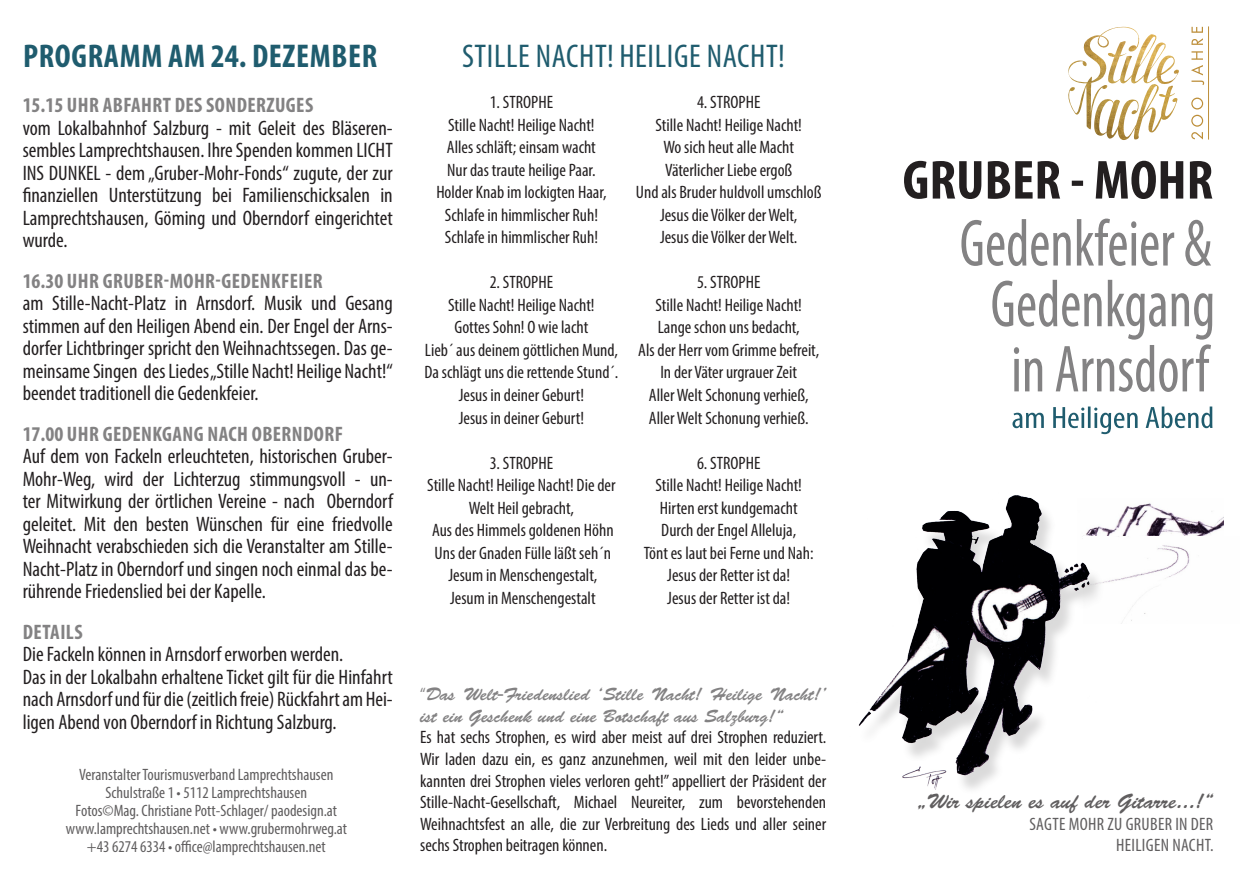
<style>
.page{position:relative;width:1255px;height:893px;background:#fff}
.page>*{position:absolute;margin:0;border:0;box-sizing:border-box;transform-origin:0 0}
.t1{font:condensed 33px "Myriad Pro";letter-spacing:.02em;color:#1f5c6e}
.t2{font:700 condensed 33px "Myriad Pro";letter-spacing:.02em;color:#1f5c6e}
.t3{font:condensed 21px/22.5px "Myriad Pro";color:#231f20;text-align:justify}
.t4{font:700 condensed 21px "Myriad Pro";letter-spacing:.02em;color:#838283}
.t5{font:21px "Brush Script Std";color:#605e5f}
.t6{font:condensed 18px/21.6px "Myriad Pro";color:#231f20}
.t7{font:18px/21.6px "Brush Script Std";color:#838283}
.t8{font:condensed 18px "Myriad Pro";letter-spacing:.02em;color:#605e5f}
.t9{font:condensed 16.5px "Myriad Pro";color:#605e5f}
.s1{font-family:"Myriad Pro";font-stretch:condensed}
</style>
<div class="page">
<svg style="left:904px;top:161px;width:308px;height:38px"></svg>
<svg style="left:992px;top:280px;width:220px;height:112px"></svg>
<svg style="left:961px;top:219px;width:250px;height:47px"></svg>
<svg style="left:1012px;top:406px;width:200px;height:28px"></svg>
<img style="left:1104px;top:503px;width:119px;height:33px">
<img style="left:1104px;top:536px;width:86px;height:85px">
<img style="left:858px;top:495px;width:240px;height:288px">
<img style="left:897px;top:761px;width:52px;height:29px">
<hr style="left:1207px;top:26px;width:1px;height:114px;background:#bc8d37">
<img style="left:1068px;top:27px;width:83px;height:103px">
<svg style="left:1191px;top:27px;width:13px;height:113px"></svg>
<p class="t2" style="left:23px;top:36px;width:356px">PROGRAMM AM 24. DEZEMBER</p>
<p class="t4" style="left:23px;top:92px;width:292px">15.15 UHR ABFAHRT DES SONDERZUGES</p>
<p class="t3" style="left:23px;top:116px;width:371px">vom Lokalbahnhof Salzburg - mit Geleit des Bläseren&shy;sembles Lamprechtshausen. Ihre Spenden kommen LICHT INS DUNKEL - dem „Gruber-Mohr-Fonds“ zugute, der zur finanziellen Unterstützung bei Familienschicksalen in Lamprechtshausen, Göming und Oberndorf eingerichtet wurde.</p>
<p class="t4" style="left:23px;top:268px;width:301px">16.30 UHR GRUBER-MOHR-GEDENKFEIER</p>
<p class="t3" style="left:23px;top:292px;width:371px">am Stille-Nacht-Platz in Arnsdorf. Musik und Gesang stimmen auf den Heiligen Abend ein. Der Engel der Arns&shy;dorfer Lichtbringer spricht den Weihnachtssegen. Das ge&shy;meinsame Singen des Liedes „Stille Nacht! Heilige Nacht!“ beendet traditionell die Gedenkfeier.</p>
<p class="t4" style="left:23px;top:421px;width:322px">17.00 UHR GEDENKGANG NACH OBERNDORF</p>
<p class="t3" style="left:23px;top:445px;width:371px">Auf dem von Fackeln erleuchteten, historischen Gruber-Mohr-Weg, wird der Lichterzug stimmungsvoll - un&shy;ter Mitwirkung der örtlichen Vereine - nach Oberndorf geleitet. Mit den besten Wünschen für eine friedvolle Weihnacht verabschieden sich die Veranstalter am Stille-Nacht-Platz in Oberndorf und singen noch einmal das be&shy;rührende Friedenslied bei der Kapelle.</p>
<p class="t4" style="left:23px;top:619px;width:61px">DETAILS</p>
<p class="t3" style="left:23px;top:643px;width:322px">Die Fackeln können in Arnsdorf erworben werden.</p>
<p class="t3" style="left:23px;top:665px;width:371px">Das in der Lokalbahn erhaltene Ticket gilt für die Hinfahrt nach Arnsdorf und für die (zeitlich freie) Rückfahrt am Hei&shy;ligen Abend von Oberndorf in Richtung Salzburg.</p>
<p class="t9" style="left:79px;top:764px;width:256px">Veranstalter Tourismusverband Lamprechtshausen</p>
<p class="t9" style="left:106px;top:782px;width:203px">Schulstraße 1 • 5112 Lamprechtshausen</p>
<p class="t9" style="left:76px;top:800px;width:263px">Fotos©Mag. Christiane Pott-Schlager/ paodesign.at</p>
<p class="t9" style="left:66px;top:818px;width:283px">www.lamprechtshausen.net • www.grubermohrweg.at</p>
<p class="t9" style="left:87px;top:836px;width:240px">+43 6274 6334 • office@lamprechtshausen.net</p>
<p class="t1" style="left:462px;top:36px;width:324px">STILLE NACHT! HEILIGE NACHT!</p>
<p class="t6" style="left:489px;top:91px;width:65px">1. STROPHE</p>
<p class="t6" style="left:448px;top:114px;width:148px">Stille Nacht! Heilige Nacht!</p>
<p class="t6" style="left:447px;top:136px;width:150px">Alles schläft; einsam wacht</p>
<p class="t6" style="left:447px;top:159px;width:150px">Nur das traute heilige Paar.</p>
<p class="t6" style="left:436px;top:181px;width:172px">Holder Knab im lockigten Haar,</p>
<p class="t6" style="left:445px;top:204px;width:155px;line-height:22.5px">Schlafe in himmlischer Ruh!<br>Schlafe in himmlischer Ruh!</p>
<p class="t6" style="left:489px;top:271px;width:65px">2. STROPHE</p>
<p class="t6" style="left:448px;top:294px;width:148px">Stille Nacht! Heilige Nacht!</p>
<p class="t6" style="left:454px;top:316px;width:135px">Gottes Sohn! O wie lacht</p>
<p class="t6" style="left:425px;top:339px;width:195px">Lieb´ aus deinem göttlichen Mund,</p>
<p class="t6" style="left:424px;top:361px;width:195px">Da schlägt uns die rettende Stund´.</p>
<p class="t6" style="left:459px;top:384px;width:127px">Jesus in deiner Geburt!</p>
<p class="t6" style="left:459px;top:406px;width:127px">Jesus in deiner Geburt!</p>
<p class="t6" style="left:489px;top:451px;width:65px">3. STROPHE</p>
<p class="t6" style="left:427px;top:474px;width:190px;line-height:22.5px;text-align:center">Stille Nacht! Heilige Nacht! Die der<br>Welt Heil gebracht,</p>
<p class="t6" style="left:432px;top:519px;width:183px">Aus des Himmels goldenen Höhn</p>
<p class="t6" style="left:434px;top:541px;width:178px">Uns der Gnaden Fülle läßt seh´n</p>
<p class="t6" style="left:448px;top:564px;width:150px">Jesum in Menschengestalt,</p>
<p class="t6" style="left:450px;top:586px;width:147px">Jesum in Menschengestalt</p>
<p class="t6" style="left:697px;top:91px;width:65px">4. STROPHE</p>
<p class="t6" style="left:655px;top:114px;width:148px">Stille Nacht! Heilige Nacht!</p>
<p class="t6" style="left:663px;top:136px;width:132px">Wo sich heut alle Macht</p>
<p class="t6" style="left:665px;top:159px;width:129px">Väterlicher Liebe ergoß</p>
<p class="t6" style="left:636px;top:181px;width:187px">Und als Bruder huldvoll umschloß</p>
<p class="t6" style="left:660px;top:204px;width:139px">Jesus die Völker der Welt,</p>
<p class="t6" style="left:660px;top:226px;width:139px">Jesus die Völker der Welt.</p>
<p class="t6" style="left:697px;top:271px;width:65px">5. STROPHE</p>
<p class="t6" style="left:655px;top:294px;width:148px">Stille Nacht! Heilige Nacht!</p>
<p class="t6" style="left:657px;top:316px;width:143px">Lange schon uns bedacht,</p>
<p class="t6" style="left:638px;top:339px;width:182px">Als der Herr vom Grimme befreit,</p>
<p class="t6" style="left:660px;top:361px;width:138px">In der Väter urgrauer Zeit</p>
<p class="t6" style="left:649px;top:384px;width:161px">Aller Welt Schonung verhieß,</p>
<p class="t6" style="left:649px;top:406px;width:161px">Aller Welt Schonung verhieß.</p>
<p class="t6" style="left:697px;top:451px;width:65px">6. STROPHE</p>
<p class="t6" style="left:655px;top:474px;width:148px">Stille Nacht! Heilige Nacht!</p>
<p class="t6" style="left:659px;top:496px;width:139px">Hirten erst kundgemacht</p>
<p class="t6" style="left:661px;top:519px;width:136px">Durch der Engel Alleluja,</p>
<p class="t6" style="left:644px;top:541px;width:171px">Tönt es laut bei Ferne und Nah:</p>
<p class="t6" style="left:667px;top:564px;width:124px">Jesus der Retter ist da!</p>
<p class="t6" style="left:667px;top:586px;width:124px">Jesus der Retter ist da!</p>
<p class="t7" style="left:420px;top:684px;width:407px"><span class="s1">“</span>Das Welt-Friedenslied ‘Stille Nacht! Heilige Nacht!’ ist ein Geschenk und eine Botschaft aus Salzburg!“</p>
<p class="t6" style="left:420px;top:726px;width:407px;text-align:justify">Es hat sechs Strophen, es wird aber meist auf drei Strophen reduziert.<br>Wir laden dazu ein, es ganz anzunehmen, weil mit den leider unbe&shy;kannten drei Strophen vieles verloren geht!” appelliert der Präsident der Stille-Nacht-Gesellschaft, Michael Neureiter, zum bevorstehenden Weihnachtsfest an alle, die zur Verbreitung des Lieds und aller seiner sechs Strophen beitragen können.</p>
<p class="t5" style="left:917px;top:790px;width:298px">„Wir spielen es auf der Gitarre...!“</p>
<p class="t8" style="left:1029px;top:813px;width:185px">SAGTE MOHR ZU GRUBER IN DER</p>
<p class="t8" style="left:1115px;top:834px;width:99px">HEILIGEN NACHT.</p>
</div>
